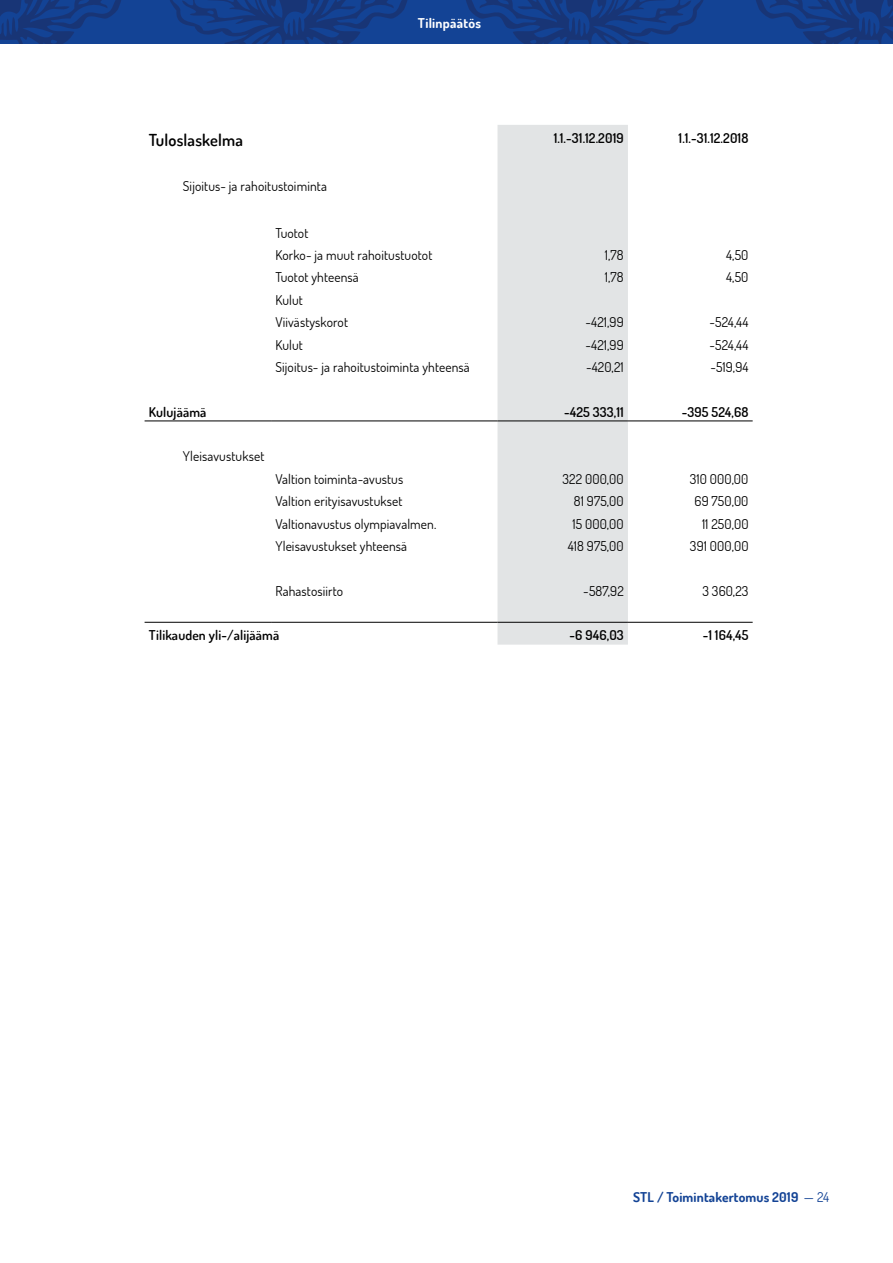
<style>
.page{position:relative;width:893px;height:1263px;background:#fff}
.page>*{position:absolute;margin:0;border:0;box-sizing:border-box;transform-origin:0 0}
.t1{font:600 16.5px "Dosis";letter-spacing:.01em;color:#000}
.t2{font:13.5px/22.4px "Dosis";letter-spacing:.01em;color:#000}
.t3{font:600 13.5px "Dosis";letter-spacing:.01em;color:#000}
.t4{font:700 13.5px "Dosis";letter-spacing:.01em;color:#134395}
.t5{font:700 13.5px "Dosis";letter-spacing:.02em;color:#fff}
.s1{font-weight:400}
</style>
<div class="page">
<svg style="left:0;top:0;width:893px;height:44px;background:#143e8a"></svg>
<div style="left:497px;top:125px;width:131px;height:520px;background:#e2e4e5"></div>
<hr style="left:145px;top:421px;width:126px;height:1px;background:#000">
<hr style="left:271px;top:421px;width:226px;height:1px;background:#000">
<hr style="left:497px;top:421px;width:131px;height:1px;background:#000">
<hr style="left:628px;top:421px;width:125px;height:1px;background:#000">
<hr style="left:145px;top:622px;width:126px;height:1px;background:#000">
<hr style="left:271px;top:622px;width:226px;height:1px;background:#000">
<hr style="left:497px;top:622px;width:131px;height:1px;background:#000">
<hr style="left:628px;top:622px;width:125px;height:1px;background:#000">
<p class="t5" style="left:418px;top:14px;width:65px">Tilinpäätös</p>
<p class="t1" style="left:149px;top:129px;width:96px">Tuloslaskelma</p>
<p class="t3" style="left:554px;top:129px;width:71px">1.1.-31.12.2019</p>
<p class="t3" style="left:679px;top:129px;width:71px">1.1.-31.12.2018</p>
<p class="t2" style="left:183px;top:174px;width:146px">Sijoitus- ja rahoitustoiminta</p>
<p class="t2" style="left:275px;top:221px;width:159px">Tuotot<br>Korko- ja muut rahoitustuotot</p>
<p class="t2" style="left:605px;top:244px;width:20px">1,78</p>
<p class="t2" style="left:726px;top:244px;width:24px">4,50</p>
<p class="t2" style="left:275px;top:266px;width:85px">Tuotot yhteensä</p>
<p class="t2" style="left:605px;top:266px;width:20px">1,78</p>
<p class="t2" style="left:726px;top:266px;width:24px">4,50</p>
<p class="t2" style="left:275px;top:288px;width:74px">Kulut<br>Viivästyskorot</p>
<p class="t2" style="left:585px;top:311px;width:40px">-421,99</p>
<p class="t2" style="left:710px;top:311px;width:40px">-524,44</p>
<p class="t2" style="left:275px;top:333px;width:29px">Kulut</p>
<p class="t2" style="left:585px;top:333px;width:40px">-421,99</p>
<p class="t2" style="left:710px;top:333px;width:40px">-524,44</p>
<p class="t2" style="left:275px;top:355px;width:196px">Sijoitus- ja rahoitustoiminta yhteensä</p>
<p class="t2" style="left:586px;top:355px;width:39px">-420,21</p>
<p class="t2" style="left:710px;top:355px;width:40px">-519,94</p>
<p class="t3" style="left:149px;top:403px;width:59px">Kulujäämä</p>
<p class="t3" style="left:564px;top:403px;width:61px">-425 333,11</p>
<p class="t3" style="left:682px;top:403px;width:68px">-395 524,68</p>
<p class="t2" style="left:183px;top:445px;width:83px">Yleisavustukset</p>
<p class="t2" style="left:275px;top:467px;width:129px">Valtion toiminta-avustus</p>
<p class="t2" style="left:562px;top:467px;width:63px">322 000,00</p>
<p class="t2" style="left:690px;top:467px;width:60px">310 000,00</p>
<p class="t2" style="left:275px;top:490px;width:129px">Valtion erityisavustukset</p>
<p class="t2" style="left:574px;top:490px;width:51px">81 975,00</p>
<p class="t2" style="left:695px;top:490px;width:55px">69 750,00</p>
<p class="t2" style="left:275px;top:512px;width:163px">Valtionavustus olympiavalmen.</p>
<p class="t2" style="left:572px;top:512px;width:53px">15 000,00</p>
<p class="t2" style="left:702px;top:512px;width:48px">11 250,00</p>
<p class="t2" style="left:275px;top:534px;width:133px">Yleisavustukset yhteensä</p>
<p class="t2" style="left:568px;top:534px;width:57px">418 975,00</p>
<p class="t2" style="left:690px;top:534px;width:60px">391 000,00</p>
<p class="t2" style="left:275px;top:579px;width:69px">Rahastosiirto</p>
<p class="t2" style="left:583px;top:579px;width:42px">-587,92</p>
<p class="t2" style="left:702px;top:579px;width:48px">3 360,23</p>
<p class="t3" style="left:149px;top:627px;width:132px">Tilikauden yli-/alijäämä</p>
<p class="t3" style="left:569px;top:627px;width:56px">-6 946,03</p>
<p class="t3" style="left:703px;top:627px;width:47px">-1 164,45</p>
<p class="t4" style="left:633px;top:1189px;width:198px">STL / Toimintakertomus 2019 <span class="s1">— 24</span></p>
</div>
